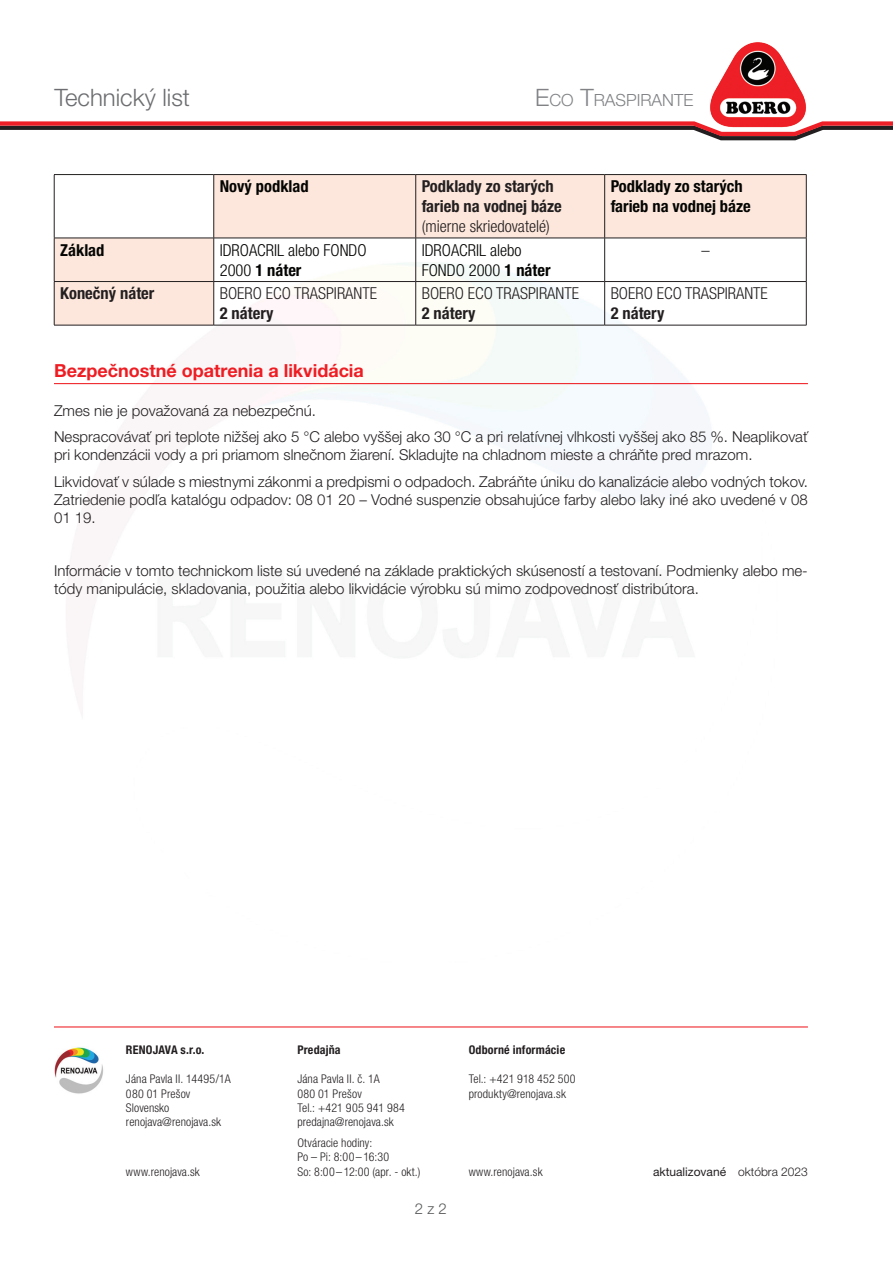
<style>
.page{position:relative;width:893px;height:1263px;background:#fff}
.page>*{position:absolute;margin:0;border:0;box-sizing:border-box;transform-origin:0 0}
.t1{font:300 24px "Helvetica Neue LT Pro";color:#6c6d70}
.t2{font:700 18px "Helvetica Neue LT Pro";color:#ee1d23}
.t3{font:300 16.8px "Helvetica Neue LT Pro";color:#808285}
.t4{font:300 condensed 16.5px "Helvetica Neue LT Pro";color:#231f20}
.t5{font:700 condensed 16.5px/19.8px "Helvetica Neue LT Pro";color:#231f20}
.t6{font:300 condensed 16.5px/19.8px "Helvetica Neue LT Pro";color:#040503}
.t7{font:700 condensed 16.5px/19.8px "Helvetica Neue LT Pro";color:#040503}
.t8{font:300 15px/26.5px "Helvetica Neue LT Pro";color:#231f20}
.t9{font:300 15px "Helvetica Neue LT Pro";color:#57585a}
.t10{font:300 condensed 12px/14.4px "Helvetica Neue LT Pro";letter-spacing:.005em;color:#231f20}
.t11{font:700 condensed 12px "Helvetica Neue LT Pro";letter-spacing:.015em;color:#231f20}
.t12{font:12px "Helvetica Neue LT Pro";color:#231f20}
.s1{font-size:24px}
.s2{font-weight:700}
.s3{font-weight:300}
</style>
<div class="page">
<img style="left:54px;top:281px;width:754px;height:377px">
<img style="left:710px;top:42px;width:96px;height:77px">
<svg style="left:0;top:119px;width:893px;height:22px"></svg>
<img style="left:54px;top:1047px;width:49px;height:47px">
<hr style="left:54px;top:383px;width:754px;height:1px;background:#ee1d23">
<svg style="left:55px;top:175px;width:751px;height:150px"></svg>
<hr style="left:54px;top:174px;width:160px;height:1px;background:#231f20">
<hr style="left:54px;top:175px;width:1px;height:63px;background:#231f20">
<hr style="left:214px;top:174px;width:202px;height:1px;background:#231f20">
<hr style="left:213px;top:175px;width:1px;height:63px;background:#231f20">
<hr style="left:416px;top:174px;width:189px;height:1px;background:#231f20">
<hr style="left:415px;top:175px;width:1px;height:63px;background:#231f20">
<hr style="left:605px;top:174px;width:201px;height:1px;background:#231f20">
<hr style="left:604px;top:175px;width:1px;height:63px;background:#231f20">
<hr style="left:806px;top:175px;width:1px;height:63px;background:#231f20">
<hr style="left:54px;top:238px;width:160px;height:1px;background:#231f20">
<hr style="left:54px;top:238px;width:1px;height:43px;background:#231f20">
<hr style="left:214px;top:238px;width:202px;height:1px;background:#231f20">
<hr style="left:213px;top:238px;width:1px;height:43px;background:#231f20">
<hr style="left:416px;top:238px;width:189px;height:1px;background:#231f20">
<hr style="left:415px;top:238px;width:1px;height:43px;background:#231f20">
<hr style="left:605px;top:238px;width:201px;height:1px;background:#231f20">
<hr style="left:604px;top:238px;width:1px;height:43px;background:#231f20">
<hr style="left:806px;top:238px;width:1px;height:43px;background:#231f20">
<hr style="left:54px;top:281px;width:160px;height:1px;background:#231f20">
<hr style="left:54px;top:282px;width:1px;height:43px;background:#231f20">
<hr style="left:214px;top:281px;width:202px;height:1px;background:#231f20">
<hr style="left:213px;top:282px;width:1px;height:43px;background:#231f20">
<hr style="left:416px;top:281px;width:189px;height:1px;background:#231f20">
<hr style="left:415px;top:282px;width:1px;height:43px;background:#231f20">
<hr style="left:605px;top:281px;width:201px;height:1px;background:#231f20">
<hr style="left:604px;top:282px;width:1px;height:43px;background:#231f20">
<hr style="left:806px;top:282px;width:1px;height:43px;background:#231f20">
<hr style="left:54px;top:325px;width:160px;height:1px;background:#231f20">
<hr style="left:214px;top:325px;width:202px;height:1px;background:#231f20">
<hr style="left:416px;top:325px;width:189px;height:1px;background:#231f20">
<hr style="left:605px;top:325px;width:201px;height:1px;background:#231f20">
<hr style="left:54px;top:1026px;width:754px;height:1px;background:#ee1d23">
<h1 class="t1" style="left:54px;top:83px;width:137px">Technický list</h1>
<p class="t3" style="left:535px;top:90px;width:150px"><span class="s1">E</span>CO <span class="s1">T</span>RASPIRANTE</p>
<p class="t7" style="left:220px;top:176px;width:90px">Nový podklad</p>
<p class="t5" style="left:422px;top:176px;width:142px">Podklady zo starých farieb na vodnej báze</p>
<p class="t4" style="left:422px;top:217px;width:130px">(mierne skriedovatelé)</p>
<p class="t7" style="left:611px;top:176px;width:142px">Podklady zo starých farieb na vodnej báze</p>
<p class="t7" style="left:60px;top:240px;width:46px">Základ</p>
<p class="t6" style="left:220px;top:240px;width:148px">IDROACRIL alebo FONDO<br>2000 <span class="s2">1 náter</span></p>
<p class="t6" style="left:422px;top:240px;width:130px">IDROACRIL alebo<br>FONDO 2000 <span class="s2">1 náter</span></p>
<p class="t4" style="left:701px;top:240px;width:10px">–</p>
<p class="t5" style="left:60px;top:283px;width:96px">Konečný náter</p>
<p class="t4" style="left:220px;top:284px;width:159px">BOERO ECO TRASPIRANTE</p>
<p class="t5" style="left:220px;top:303px;width:55px">2 nátery</p>
<p class="t4" style="left:422px;top:284px;width:159px">BOERO ECO TRASPIRANTE</p>
<p class="t5" style="left:422px;top:303px;width:55px">2 nátery</p>
<p class="t4" style="left:611px;top:284px;width:159px">BOERO ECO TRASPIRANTE</p>
<p class="t5" style="left:611px;top:303px;width:55px">2 nátery</p>
<p class="t2" style="left:54px;top:359px;width:311px">Bezpečnostné opatrenia a likvidácia</p>
<p class="t8" style="left:54px;top:397px;width:755px">Zmes nie je považovaná za nebezpečnú.<br>Nespracovávať pri teplote nižšej ako 5 °C alebo vyššej ako 30 °C a pri relatívnej vlhkosti vyššej ako 85 %. Neaplikovať</p>
<p class="t8" style="left:54px;top:442px;width:755px">pri kondenzácii vody a pri priamom slnečnom žiarení. Skladujte na chladnom mieste a chráňte pred mrazom.<br>Likvidovať v súlade s miestnymi zákonmi a predpismi o odpadoch. Zabráňte úniku do kanalizácie alebo vodných tokov.</p>
<p class="t8" style="left:54px;top:490px;width:755px;line-height:18px">Zatriedenie podľa katalógu odpadov: 08 01 20 – Vodné suspenzie obsahujúce farby alebo laky iné ako uvedené v 08<br>01 19.</p>
<p class="t8" style="left:54px;top:561px;width:755px;line-height:18px">Informácie v tomto technickom liste sú uvedené na základe praktických skúseností a testovaní. Podmienky alebo me&shy;tódy manipulácie, skladovania, použitia alebo likvidácie výrobku sú mimo zodpovednosť distribútora.</p>
<p class="t11" style="left:126px;top:1043px;width:80px">RENOJAVA s.r.o.</p>
<p class="t10" style="left:126px;top:1072px;width:106px">Jána Pavla II. 14495/1A<br>080 01 Prešov<br>Slovensko renojava@renojava.sk</p>
<p class="t10" style="left:126px;top:1164px;width:75px">www.renojava.sk</p>
<p class="t11" style="left:297px;top:1043px;width:45px">Predajňa</p>
<p class="t10" style="left:297px;top:1072px;width:109px">Jána Pavla II. č. 1A<br>080 01 Prešov<br>Tel.: +421 905 941 984 predajna@renojava.sk</p>
<p class="t10" style="left:297px;top:1135px;width:125px">Otváracie hodiny:<br>Po – Pi: 8:00 –16:30<br>So: 8:00–12:00 (apr. - okt.)</p>
<p class="t9" style="left:415px;top:1199px;width:33px">2 z 2</p>
<p class="t11" style="left:469px;top:1043px;width:98px">Odborné informácie</p>
<p class="t10" style="left:469px;top:1072px;width:109px">Tel.: +421 918 452 500 produkty@renojava.sk</p>
<p class="t10" style="left:469px;top:1164px;width:75px">www.renojava.sk</p>
<p class="t12" style="left:653px;top:1164px;width:156px">aktualizované <span class="s3">októbra 2023</span></p>
</div>
